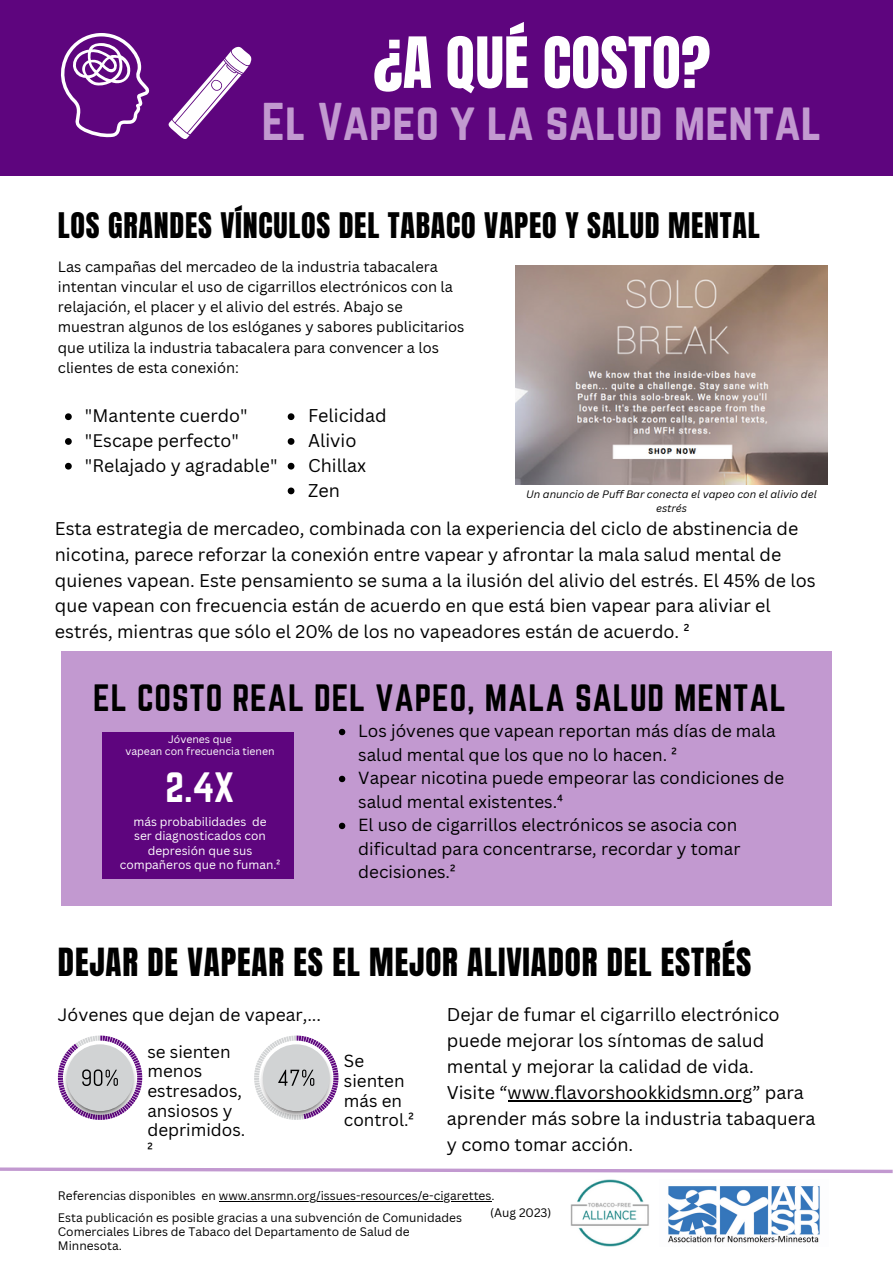
<style>
.page{position:relative;width:893px;height:1264px;background:#fff}
.page>*{position:absolute;margin:0;border:0;box-sizing:border-box;transform-origin:0 0}
.t1{font:60px "Anton";color:#fff}
.t2{font:46.5px "Norwester";color:#c299d0}
.t3{font:37.05px "Norwester";color:#fff}
.t4{font:33.3px "Norwester";letter-spacing:.025em;color:#000}
.t5{font:33px "Anton";letter-spacing:.025em;color:#000}
.t6{font:30px "Anton";letter-spacing:.025em;color:#000}
.t7{font:18px/25.8px "Canva Sans";color:#000}
.t8{font:17.85px/25.7px "Canva Sans";color:#000}
.t9{font:17.7px "Canva Sans";color:#000}
.t10{font:17.4px "Canva Sans";color:#000}
.t11{font:17.1px/19.6px "Canva Sans";color:#000}
.t12{font:14.55px/20.2px "Canva Sans";color:#000}
.t13{font:12px/14px "Canva Sans";color:#000}
.t14{font:11.85px/14.2px "Canva Sans";color:#fff;text-align:center}
.t15{font:italic 10.5px/14px "Canva Sans";color:#000;text-align:center}
.t16{font:10.5px "Canva Sans";color:#fff}
</style>
<div class="page">
<img style="left:515px;top:265px;width:312px;height:219px">
<div style="left:62px;top:651px;width:769px;height:254px;background:#c299d0"></div>
<div style="left:0;top:0;width:892px;height:176px;background:#5e057e"></div>
<svg style="left:168px;top:46px;width:83px;height:93px"></svg>
<svg style="left:61px;top:33px;width:88px;height:105px"></svg>
<img style="left:668px;top:1186px;width:152px;height:57px">
<div style="left:102px;top:732px;width:191px;height:146px;background:#5e057e"></div>
<hr style="left:507px;top:1099px;width:245px;height:2px;background:#000">
<img style="left:570px;top:1179px;width:79px;height:67px">
<svg style="left:0;top:1167px;width:892px;height:7px"></svg>
<svg style="left:339px;top:728px;width:6px;height:7px"></svg>
<svg style="left:339px;top:775px;width:6px;height:7px"></svg>
<svg style="left:339px;top:822px;width:6px;height:7px"></svg>
<hr style="left:219px;top:1200px;width:272px;height:1px;background:#000">
<svg style="left:288px;top:413px;width:6px;height:7px"></svg>
<svg style="left:288px;top:438px;width:6px;height:7px"></svg>
<svg style="left:288px;top:463px;width:6px;height:6px"></svg>
<svg style="left:288px;top:487px;width:6px;height:7px"></svg>
<svg style="left:65px;top:413px;width:7px;height:7px"></svg>
<svg style="left:65px;top:438px;width:7px;height:7px"></svg>
<svg style="left:65px;top:463px;width:7px;height:6px"></svg>
<svg style="left:58px;top:1035px;width:84px;height:84px"></svg>
<svg style="left:254px;top:1035px;width:84px;height:84px"></svg>
<p class="t1" style="left:373px;top:20px;width:338px">¿A QUÉ COSTO?</p>
<p class="t2" style="left:262px;top:93px;width:561px">El Vapeo y la salud mental</p>
<p class="t6" style="left:58px;top:204px;width:703px">LOS GRANDES VÍNCULOS DEL TABACO VAPEO Y SALUD MENTAL</p>
<p class="t12" style="left:58px;top:256px;width:408px">Las campañas del mercadeo de la industria tabacalera intentan vincular el uso de cigarrillos electrónicos con la relajación, el placer y el alivio del estrés. Abajo se muestran algunos de los eslóganes y sabores publicitarios que utiliza la industria tabacalera para convencer a los clientes de esta conexión:</p>
<p class="t9" style="left:85px;top:403px;width:164px">"Mantente cuerdo"</p>
<p class="t9" style="left:85px;top:428px;width:156px">"Escape perfecto"</p>
<p class="t9" style="left:85px;top:453px;width:194px">"Relajado y agradable"</p>
<p class="t7" style="left:308px;top:402px;width:80px">Felicidad</p>
<p class="t7" style="left:308px;top:427px;width:50px">Alivio</p>
<p class="t7" style="left:308px;top:452px;width:60px">Chillax</p>
<p class="t7" style="left:308px;top:476px;width:33px">Zen</p>
<p class="t15" style="left:526px;top:487px;width:292px">Un anuncio de Puff Bar conecta el vapeo con el alivio del estrés</p>
<p class="t8" style="left:55px;top:515px;width:762px">Esta estrategia de mercadeo, combinada con la experiencia del ciclo de abstinencia de nicotina, parece reforzar la conexión entre vapear y afrontar la mala salud mental de quienes vapean. Este pensamiento se suma a la ilusión del alivio del estrés. El 45% de los que vapean con frecuencia están de acuerdo en que está bien vapear para aliviar el estrés, mientras que sólo el 20% de los no vapeadores están de acuerdo. ²</p>
<p class="t4" style="left:93px;top:677px;width:694px">EL COSTO REAL DEL VAPEO, MALA SALUD MENTAL</p>
<p class="t11" style="left:358px;top:719px;width:419px;line-height:23.4px">Los jóvenes que vapean reportan más días de mala salud mental que los que no lo hacen. ²</p>
<p class="t11" style="left:358px;top:766px;width:427px;line-height:23.4px">Vapear nicotina puede empeorar las condiciones de salud mental existentes.⁴</p>
<p class="t11" style="left:358px;top:813px;width:383px;line-height:23.4px">El uso de cigarrillos electrónicos se asocia con dificultad para concentrarse, recordar y tomar decisiones.²</p>
<p class="t16" style="left:168px;top:731px;width:65px">Jóvenes que</p>
<p class="t16" style="left:125px;top:744px;width:151px">vapean con frecuencia tienen</p>
<p class="t3" style="left:165px;top:764px;width:71px">2.4X</p>
<p class="t14" style="left:133px;top:814px;width:135px">más probabilidades de</p>
<p class="t14" style="left:134px;top:828px;width:133px">ser diagnosticados con depresión que sus</p>
<p class="t14" style="left:120px;top:857px;width:162px">compañeros que no fuman.²</p>
<p class="t5" style="left:58px;top:938px;width:694px">DEJAR DE VAPEAR ES EL MEJOR ALIVIADOR DEL ESTRÉS</p>
<p class="t10" style="left:58px;top:1002px;width:265px">Jóvenes que dejan de vapear,...</p>
<p class="t11" style="left:147px;top:1041px;width:99px">se sienten menos estresados, ansiosos y deprimidos.<br>²</p>
<p class="t11" style="left:344px;top:1050px;width:71px">Se sienten más en control.²</p>
<p class="t7" style="left:447px;top:1001px;width:334px">Dejar de fumar el cigarrillo electrónico puede mejorar los síntomas de salud mental y mejorar la calidad de vida.</p>
<p class="t7" style="left:447px;top:1078px;width:370px">Visite “www.flavorshookkidsmn.org” para aprender más sobre la industria tabaquera y como tomar acción.</p>
<p class="t13" style="left:58px;top:1187px;width:438px">Referencias disponibles en www.ansrmn.org/issues-resources/e-cigarettes.</p>
<p class="t13" style="left:490px;top:1205px;width:63px">(Aug 2023)</p>
<p class="t13" style="left:58px;top:1210px;width:405px">Esta publicación es posible gracias a una subvención de Comunidades<br>Comerciales Libres de Tabaco del Departamento de Salud de<br>Minnesota.</p>
</div>
